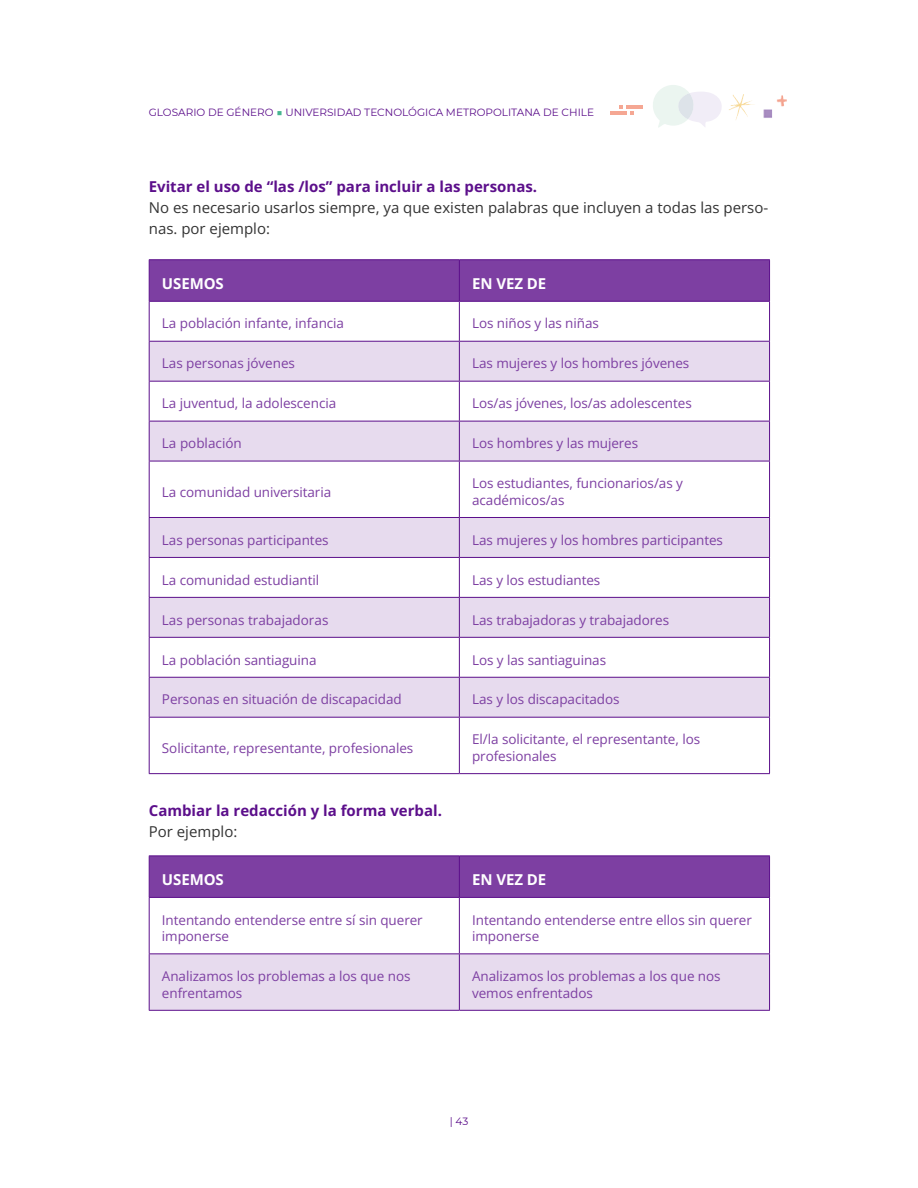
<style>
.page{position:relative;width:918px;height:1188px;background:#fff}
.page>*{position:absolute;margin:0;border:0;box-sizing:border-box;transform-origin:0 0}
.t1{font:15px/21px "Open Sans";color:#333}
.t2{font:700 15px "Open Sans";color:#5c0f8b}
.t3{font:700 15px "Open Sans";letter-spacing:-.005em;color:#fff}
.t4{font:13.5px/16.5px "Open Sans";letter-spacing:-.005em;color:#7d3fa2}
.t5{font:10.5px "Montserrat";color:#5c0f8b}
.s1{color:#47b590}
</style>
<div class="page">
<svg style="left:653px;top:85px;width:69px;height:43px"></svg>
<hr style="left:626px;top:105px;width:16px;height:4px;background:#f5a793">
<svg style="left:619px;top:105px;width:4px;height:4px"></svg>
<hr style="left:610px;top:112px;width:16px;height:3px;background:#f5a793">
<svg style="left:630px;top:112px;width:4px;height:3px"></svg>
<svg style="left:732px;top:95px;width:11px;height:9px"></svg>
<div style="left:150px;top:260px;width:619px;height:41px;background:#7d3fa2"></div>
<svg style="left:150px;top:342px;width:619px;height:375px;fill:#e7dbee"></svg>
<hr style="left:149px;top:259px;width:310px;height:1px;background:#5c0f8b">
<hr style="left:149px;top:260px;width:1px;height:41px;background:#5c0f8b">
<hr style="left:459px;top:259px;width:311px;height:1px;background:#5c0f8b">
<hr style="left:459px;top:260px;width:1px;height:41px;background:#5c0f8b">
<hr style="left:769px;top:260px;width:1px;height:41px;background:#5c0f8b">
<hr style="left:149px;top:301px;width:310px;height:1px;background:#5c0f8b">
<hr style="left:149px;top:302px;width:1px;height:39px;background:#5c0f8b">
<hr style="left:459px;top:301px;width:311px;height:1px;background:#5c0f8b">
<hr style="left:459px;top:302px;width:1px;height:39px;background:#5c0f8b">
<hr style="left:769px;top:302px;width:1px;height:39px;background:#5c0f8b">
<hr style="left:149px;top:341px;width:310px;height:1px;background:#5c0f8b">
<hr style="left:149px;top:342px;width:1px;height:39px;background:#5c0f8b">
<hr style="left:459px;top:341px;width:311px;height:1px;background:#5c0f8b">
<hr style="left:459px;top:342px;width:1px;height:39px;background:#5c0f8b">
<hr style="left:769px;top:342px;width:1px;height:39px;background:#5c0f8b">
<hr style="left:149px;top:381px;width:310px;height:1px;background:#5c0f8b">
<hr style="left:149px;top:382px;width:1px;height:39px;background:#5c0f8b">
<hr style="left:459px;top:381px;width:311px;height:1px;background:#5c0f8b">
<hr style="left:459px;top:382px;width:1px;height:39px;background:#5c0f8b">
<hr style="left:769px;top:382px;width:1px;height:39px;background:#5c0f8b">
<hr style="left:149px;top:421px;width:310px;height:1px;background:#5c0f8b">
<hr style="left:149px;top:421px;width:1px;height:40px;background:#5c0f8b">
<hr style="left:459px;top:421px;width:311px;height:1px;background:#5c0f8b">
<hr style="left:459px;top:421px;width:1px;height:40px;background:#5c0f8b">
<hr style="left:769px;top:421px;width:1px;height:40px;background:#5c0f8b">
<hr style="left:149px;top:461px;width:310px;height:1px;background:#5c0f8b">
<hr style="left:149px;top:461px;width:1px;height:56px;background:#5c0f8b">
<hr style="left:459px;top:461px;width:311px;height:1px;background:#5c0f8b">
<hr style="left:459px;top:461px;width:1px;height:56px;background:#5c0f8b">
<hr style="left:769px;top:461px;width:1px;height:56px;background:#5c0f8b">
<hr style="left:149px;top:517px;width:310px;height:1px;background:#5c0f8b">
<hr style="left:149px;top:518px;width:1px;height:39px;background:#5c0f8b">
<hr style="left:459px;top:517px;width:311px;height:1px;background:#5c0f8b">
<hr style="left:459px;top:518px;width:1px;height:39px;background:#5c0f8b">
<hr style="left:769px;top:518px;width:1px;height:39px;background:#5c0f8b">
<hr style="left:149px;top:557px;width:310px;height:1px;background:#5c0f8b">
<hr style="left:149px;top:558px;width:1px;height:39px;background:#5c0f8b">
<hr style="left:459px;top:557px;width:311px;height:1px;background:#5c0f8b">
<hr style="left:459px;top:558px;width:1px;height:39px;background:#5c0f8b">
<hr style="left:769px;top:558px;width:1px;height:39px;background:#5c0f8b">
<hr style="left:149px;top:597px;width:310px;height:1px;background:#5c0f8b">
<hr style="left:149px;top:598px;width:1px;height:39px;background:#5c0f8b">
<hr style="left:459px;top:597px;width:311px;height:1px;background:#5c0f8b">
<hr style="left:459px;top:598px;width:1px;height:39px;background:#5c0f8b">
<hr style="left:769px;top:598px;width:1px;height:39px;background:#5c0f8b">
<hr style="left:149px;top:637px;width:310px;height:1px;background:#5c0f8b">
<hr style="left:149px;top:638px;width:1px;height:39px;background:#5c0f8b">
<hr style="left:459px;top:637px;width:311px;height:1px;background:#5c0f8b">
<hr style="left:459px;top:638px;width:1px;height:39px;background:#5c0f8b">
<hr style="left:769px;top:638px;width:1px;height:39px;background:#5c0f8b">
<hr style="left:149px;top:677px;width:310px;height:1px;background:#5c0f8b">
<hr style="left:149px;top:678px;width:1px;height:39px;background:#5c0f8b">
<hr style="left:459px;top:677px;width:311px;height:1px;background:#5c0f8b">
<hr style="left:459px;top:678px;width:1px;height:39px;background:#5c0f8b">
<hr style="left:769px;top:678px;width:1px;height:39px;background:#5c0f8b">
<hr style="left:149px;top:717px;width:310px;height:1px;background:#5c0f8b">
<hr style="left:149px;top:718px;width:1px;height:55px;background:#5c0f8b">
<hr style="left:459px;top:717px;width:311px;height:1px;background:#5c0f8b">
<hr style="left:459px;top:718px;width:1px;height:55px;background:#5c0f8b">
<hr style="left:769px;top:718px;width:1px;height:55px;background:#5c0f8b">
<hr style="left:149px;top:773px;width:310px;height:1px;background:#5c0f8b">
<hr style="left:459px;top:773px;width:311px;height:1px;background:#5c0f8b">
<div style="left:150px;top:856px;width:619px;height:41px;background:#7d3fa2"></div>
<div style="left:150px;top:954px;width:619px;height:56px;background:#e7dbee"></div>
<hr style="left:149px;top:855px;width:310px;height:1px;background:#5c0f8b">
<hr style="left:149px;top:856px;width:1px;height:41px;background:#5c0f8b">
<hr style="left:459px;top:855px;width:311px;height:1px;background:#5c0f8b">
<hr style="left:459px;top:856px;width:1px;height:41px;background:#5c0f8b">
<hr style="left:769px;top:856px;width:1px;height:41px;background:#5c0f8b">
<hr style="left:149px;top:897px;width:310px;height:1px;background:#5c0f8b">
<hr style="left:149px;top:898px;width:1px;height:55px;background:#5c0f8b">
<hr style="left:459px;top:897px;width:311px;height:1px;background:#5c0f8b">
<hr style="left:459px;top:898px;width:1px;height:55px;background:#5c0f8b">
<hr style="left:769px;top:898px;width:1px;height:55px;background:#5c0f8b">
<hr style="left:149px;top:953px;width:310px;height:1px;background:#5c0f8b">
<hr style="left:149px;top:954px;width:1px;height:56px;background:#5c0f8b">
<hr style="left:459px;top:953px;width:311px;height:1px;background:#5c0f8b">
<hr style="left:459px;top:954px;width:1px;height:56px;background:#5c0f8b">
<hr style="left:769px;top:954px;width:1px;height:56px;background:#5c0f8b">
<hr style="left:149px;top:1010px;width:310px;height:1px;background:#5c0f8b">
<hr style="left:459px;top:1010px;width:311px;height:1px;background:#5c0f8b">
<p class="t5" style="left:149px;top:106px;width:447px">GLOSARIO DE GÉNERO <span class="s1">■</span> UNIVERSIDAD TECNOLÓGICA METROPOLITANA DE CHILE</p>
<p class="t2" style="left:149px;top:177px;width:390px">Evitar el uso de “las /los” para incluir a las personas.</p>
<p class="t1" style="left:149px;top:197px;width:621px">No es necesario usarlos siempre, ya que existen palabras que incluyen a todas las perso&shy;nas. por ejemplo:</p>
<p class="t3" style="left:162px;top:273px;width:63px">USEMOS</p>
<p class="t3" style="left:472px;top:273px;width:76px">EN VEZ DE</p>
<p class="t4" style="left:162px;top:315px;width:184px">La población infante, infancia</p>
<p class="t4" style="left:472px;top:315px;width:128px">Los niños y las niñas</p>
<p class="t4" style="left:162px;top:355px;width:135px">Las personas jóvenes</p>
<p class="t4" style="left:472px;top:355px;width:219px">Las mujeres y los hombres jóvenes</p>
<p class="t4" style="left:162px;top:395px;width:176px">La juventud, la adolescencia</p>
<p class="t4" style="left:472px;top:395px;width:221px">Los/as jóvenes, los/as adolescentes</p>
<p class="t4" style="left:162px;top:435px;width:81px">La población</p>
<p class="t4" style="left:472px;top:435px;width:168px">Los hombres y las mujeres</p>
<p class="t4" style="left:162px;top:483px;width:171px">La comunidad universitaria</p>
<p class="t4" style="left:472px;top:475px;width:212px">Los estudiantes, funcionarios/as y académicos/as</p>
<p class="t4" style="left:162px;top:531px;width:168px">Las personas participantes</p>
<p class="t4" style="left:472px;top:531px;width:252px">Las mujeres y los hombres participantes</p>
<p class="t4" style="left:162px;top:571px;width:159px">La comunidad estudiantil</p>
<p class="t4" style="left:472px;top:571px;width:130px">Las y los estudiantes</p>
<p class="t4" style="left:162px;top:611px;width:168px">Las personas trabajadoras</p>
<p class="t4" style="left:472px;top:611px;width:199px">Las trabajadoras y trabajadores</p>
<p class="t4" style="left:162px;top:651px;width:156px">La población santiaguina</p>
<p class="t4" style="left:472px;top:651px;width:135px">Los y las santiaguinas</p>
<p class="t4" style="left:162px;top:691px;width:241px">Personas en situación de discapacidad</p>
<p class="t4" style="left:472px;top:691px;width:149px">Las y los discapacitados</p>
<p class="t4" style="left:162px;top:739px;width:253px">Solicitante, representante, profesionales</p>
<p class="t4" style="left:472px;top:731px;width:230px">El/la solicitante, el representante, los profesionales</p>
<p class="t2" style="left:149px;top:801px;width:295px">Cambiar la redacción y la forma verbal.</p>
<p class="t1" style="left:149px;top:821px;width:90px">Por ejemplo:</p>
<p class="t3" style="left:162px;top:869px;width:63px">USEMOS</p>
<p class="t3" style="left:472px;top:869px;width:76px">EN VEZ DE</p>
<p class="t4" style="left:162px;top:911px;width:262px">Intentando entenderse entre sí sin querer imponerse</p>
<p class="t4" style="left:472px;top:911px;width:281px">Intentando entenderse entre ellos sin querer imponerse</p>
<p class="t4" style="left:162px;top:968px;width:250px">Analizamos los problemas a los que nos enfrentamos</p>
<p class="t4" style="left:472px;top:968px;width:250px">Analizamos los problemas a los que nos vemos enfrentados</p>
<p class="t5" style="left:450px;top:1114px;width:20px">| 43</p>
</div>
